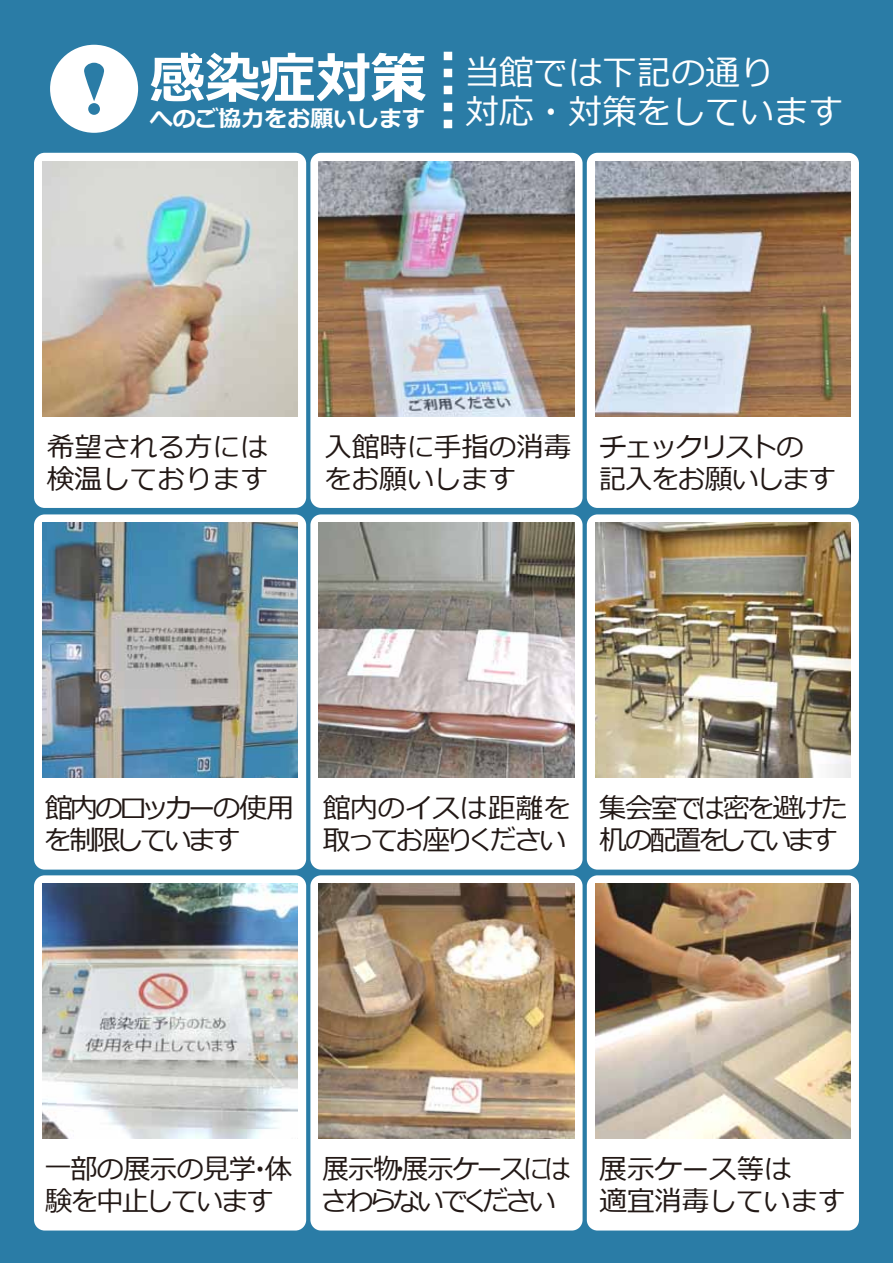
<style>
.page{position:relative;width:893px;height:1263px;background:#2a7ca6}
.page>*{position:absolute;margin:0;border:0;box-sizing:border-box;transform-origin:0 0}
.t1{font:700 55.2px "Meiryo";color:#fff}
.t2{font:34.35px/39px "Meiryo";color:#fff}
.t3{font:27.6px/32px "Meiryo";letter-spacing:-.05em;color:#221815}
.t4{font:27.6px/32px "Meiryo";letter-spacing:-.13em;color:#221815;scale:.95 1}
.t5{font:27.6px/32px "Meiryo";letter-spacing:-.1em;color:#221815}
.t6{font:27.6px/32px "Meiryo";letter-spacing:-.025em;color:#221815}
.t7{font:27.6px/32px "Meiryo";letter-spacing:-.12em;color:#221815}
.t8{font:27.6px/32px "Meiryo";color:#221815}
.t9{font:27.6px/32px "Meiryo";letter-spacing:-.01em;color:#221815}
.t10{font:27.6px/32px "Meiryo";letter-spacing:-.015em;color:#221815}
.t11{font:700 22.95px "Meiryo";color:#fff}
</style>
<div class="page">
<div style="left:310px;top:875px;width:273px;height:355px;background:#fff;border-radius:11px"></div>
<div style="left:587px;top:875px;width:272px;height:355px;background:#fff;border-radius:11px"></div>
<div style="left:34px;top:875px;width:272px;height:355px;background:#fff;border-radius:11px"></div>
<div style="left:310px;top:153px;width:273px;height:355px;background:#fff;border-radius:11px"></div>
<div style="left:587px;top:153px;width:272px;height:355px;background:#fff;border-radius:11px"></div>
<div style="left:34px;top:153px;width:272px;height:355px;background:#fff;border-radius:11px"></div>
<div style="left:310px;top:514px;width:273px;height:356px;background:#fff;border-radius:11px"></div>
<div style="left:587px;top:514px;width:272px;height:356px;background:#fff;border-radius:11px"></div>
<div style="left:34px;top:514px;width:272px;height:356px;background:#fff;border-radius:11px"></div>
<img style="left:43px;top:161px;width:255px;height:255px">
<img style="left:319px;top:161px;width:255px;height:255px">
<img style="left:595px;top:161px;width:255px;height:255px">
<img style="left:43px;top:522px;width:255px;height:255px">
<img style="left:319px;top:522px;width:255px;height:255px">
<img style="left:595px;top:522px;width:255px;height:255px">
<img style="left:43px;top:883px;width:255px;height:255px">
<img style="left:319px;top:883px;width:255px;height:255px">
<img style="left:595px;top:883px;width:255px;height:255px">
<svg style="left:50px;top:45px;width:88px;height:88px"></svg>
<svg style="left:444px;top:52px;width:8px;height:77px"></svg>
<h1 class="t1" style="left:150px;top:40px;width:278px">感染症対策</h1>
<p class="t11" style="left:150px;top:102px;width:277px">へのご協力をお願いします</p>
<p class="t2" style="left:465px;top:55px;width:379px">当館では下記の通り<br>対応・対策をしています</p>
<p class="t8" style="left:47px;top:432px;width:223px">希望される方には検温しております</p>
<p class="t9" style="left:325px;top:432px;width:248px">入館時に手指の消毒をお願いします</p>
<p class="t3" style="left:599px;top:432px;width:238px">チェックリストの記入をお願いします</p>
<p class="t7" style="left:44px;top:793px;width:252px">館内のロッカーの使用を制限しています</p>
<p class="t6" style="left:323px;top:793px;width:250px">館内のイスは距離を取ってお座りください</p>
<p class="t5" style="left:599px;top:793px;width:250px">集会室では密を避けた机の配置をしています</p>
<p class="t3" style="left:44px;top:1154px;width:249px">一部の展示の見学・体験を中止しています</p>
<p class="t4" style="left:320px;top:1154px;width:265px">展示物・展示ケースにはさわらないでください</p>
<p class="t10" style="left:599px;top:1154px;width:247px">展示ケース等は<br>適宜消毒しています</p>
</div>
